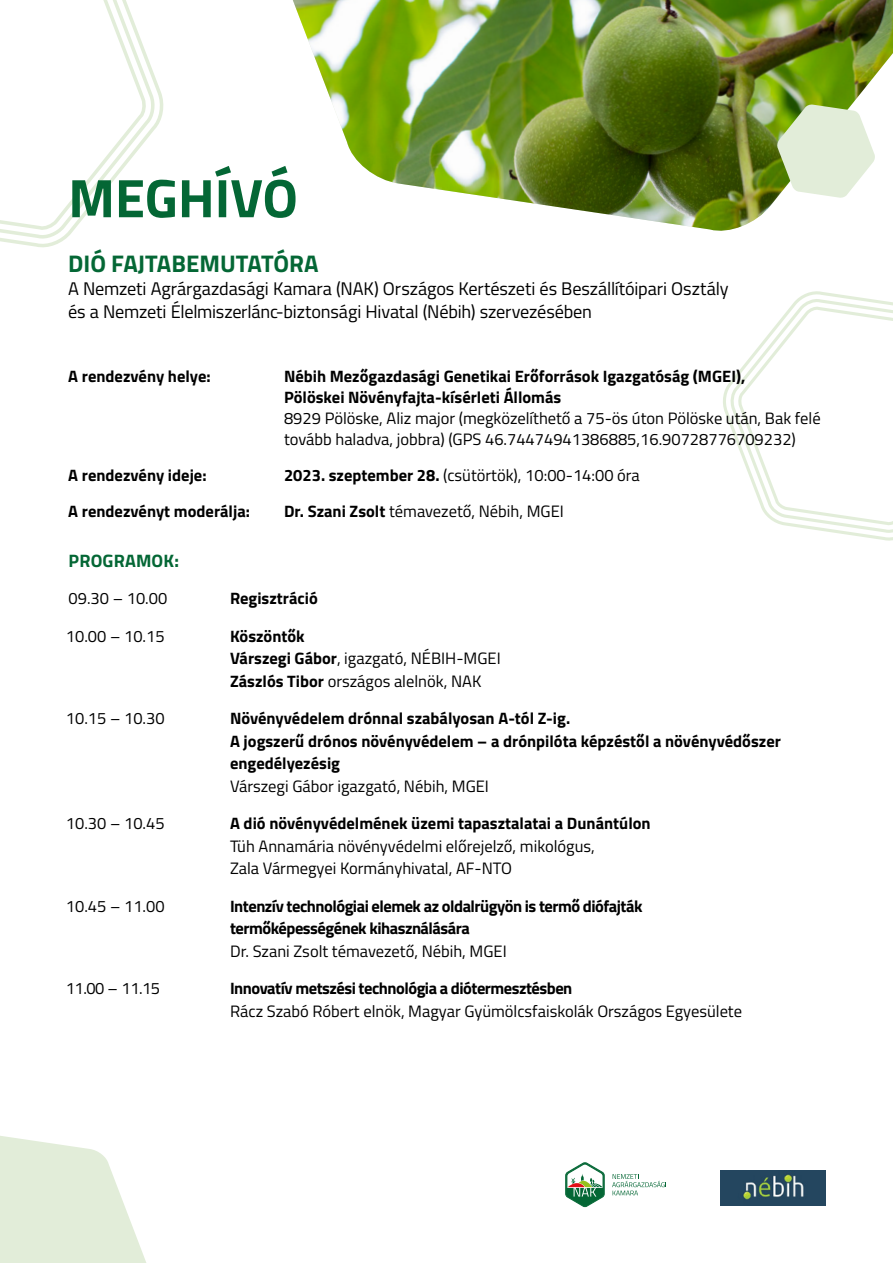
<style>
.page{position:relative;width:893px;height:1263px;background:#fff}
.page>*{position:absolute;margin:0;border:0;box-sizing:border-box;transform-origin:0 0}
.t1{font:700 54.3px "Titillium";color:#046735}
.t2{font:700 24px "Titillium";color:#046735}
.t3{font:18.3px/23.1px "Titillium";letter-spacing:-.005em;color:#000}
.t4{font:700 18px "Titillium";letter-spacing:.01em;color:#046735}
.t5{font:16.5px/22.5px "Titillium";color:#000}
.t6{font:700 16.5px/22.5px "Titillium";color:#000}
.t7{font:700 16.5px/22.5px "Titillium";letter-spacing:-.03em;color:#000}
.s1{font-weight:700}
</style>
<div class="page">
<svg style="left:723px;top:291px;width:170px;height:250px"></svg>
<svg style="left:0;top:1136px;width:146px;height:127px"></svg>
<img style="left:293px;top:0;width:600px;height:231px">
<svg style="left:0;top:0;width:164px;height:248px"></svg>
<svg style="left:777px;top:104px;width:98px;height:94px"></svg>
<img style="left:720px;top:1170px;width:105px;height:35px">
<svg style="left:612px;top:1174px;width:54px;height:21px"></svg>
<svg style="left:565px;top:1162px;width:39px;height:45px"></svg>
<h1 class="t1" style="left:68px;top:157px;width:231px">MEGHÍVÓ</h1>
<h2 class="t2" style="left:68px;top:245px;width:252px">DIÓ FAJTABEMUTATÓRA</h2>
<p class="t3" style="left:68px;top:276px;width:662px">A Nemzeti Agrárgazdasági Kamara (NAK) Országos Kertészeti és Beszállítóipari Osztály és a Nemzeti Élelmiszerlánc-biztonsági Hivatal (Nébih) szervezésében</p>
<p class="t6" style="left:68px;top:364px;width:144px">A rendezvény helye:</p>
<p class="t6" style="left:284px;top:365px;width:463px;line-height:21px">Nébih Mezőgazdasági Genetikai Erőforrások Igazgatóság (MGEI),<br>Pölöskei Növényfajta-kísérleti Állomás</p>
<p class="t5" style="left:284px;top:407px;width:538px;line-height:21px">8929 Pölöske, Aliz major (megközelíthető a 75-ös úton Pölöske után, Bak felé tovább haladva, jobbra) (GPS 46.74474941386885,16.90728776709232)</p>
<p class="t6" style="left:68px;top:463px;width:140px">A rendezvény ideje:</p>
<p class="t5" style="left:284px;top:463px;width:357px"><span class="s1">2023. szeptember 28.</span> (csütörtök), 10:00-14:00 óra</p>
<p class="t6" style="left:68px;top:499px;width:183px">A rendezvényt moderálja:</p>
<p class="t5" style="left:284px;top:499px;width:281px"><span class="s1">Dr. Szani Zsolt</span> témavezető, Nébih, MGEI</p>
<p class="t4" style="left:69px;top:547px;width:112px">PROGRAMOK:</p>
<p class="t5" style="left:69px;top:586px;width:100px">09.30 – 10.00</p>
<p class="t6" style="left:230px;top:586px;width:89px">Regisztráció</p>
<p class="t5" style="left:66px;top:624px;width:100px">10.00 – 10.15</p>
<p class="t5" style="left:230px;top:624px;width:272px"><span class="s1">Köszöntők<br>Várszegi Gábor</span>, igazgató, NÉBIH-MGEI<br><span class="s1">Zászlós Tibor</span> országos alelnök, NAK</p>
<p class="t5" style="left:66px;top:706px;width:100px">10.15 – 10.30</p>
<p class="t6" style="left:230px;top:706px;width:552px">Növényvédelem drónnal szabályosan A-tól Z-ig.<br>A jogszerű drónos növényvédelem – a drónpilóta képzéstől a növényvédőszer engedélyezésig</p>
<p class="t5" style="left:230px;top:774px;width:260px">Várszegi Gábor igazgató, Nébih, MGEI</p>
<p class="t5" style="left:66px;top:811px;width:100px">10.30 – 10.45</p>
<p class="t6" style="left:230px;top:811px;width:422px">A dió növényvédelmének üzemi tapasztalatai a Dunántúlon</p>
<p class="t5" style="left:230px;top:834px;width:366px">Tüh Annamária növényvédelmi előrejelző, mikológus,<br>Zala Vármegyei Kormányhivatal, AF-NTO</p>
<p class="t5" style="left:66px;top:894px;width:100px">10.45 – 11.00</p>
<p class="t7" style="left:230px;top:894px;width:414px">Intenzív technológiai elemek az oldalrügyön is termő diófajták termőképességének kihasználására</p>
<p class="t5" style="left:230px;top:939px;width:278px">Dr. Szani Zsolt témavezető, Nébih, MGEI</p>
<p class="t5" style="left:66px;top:976px;width:96px">11.00 – 11.15</p>
<p class="t7" style="left:230px;top:976px;width:344px">Innovatív metszési technológia a diótermesztésben</p>
<p class="t5" style="left:230px;top:999px;width:513px">Rácz Szabó Róbert elnök, Magyar Gyümölcsfaiskolák Országos Egyesülete</p>
</div>
